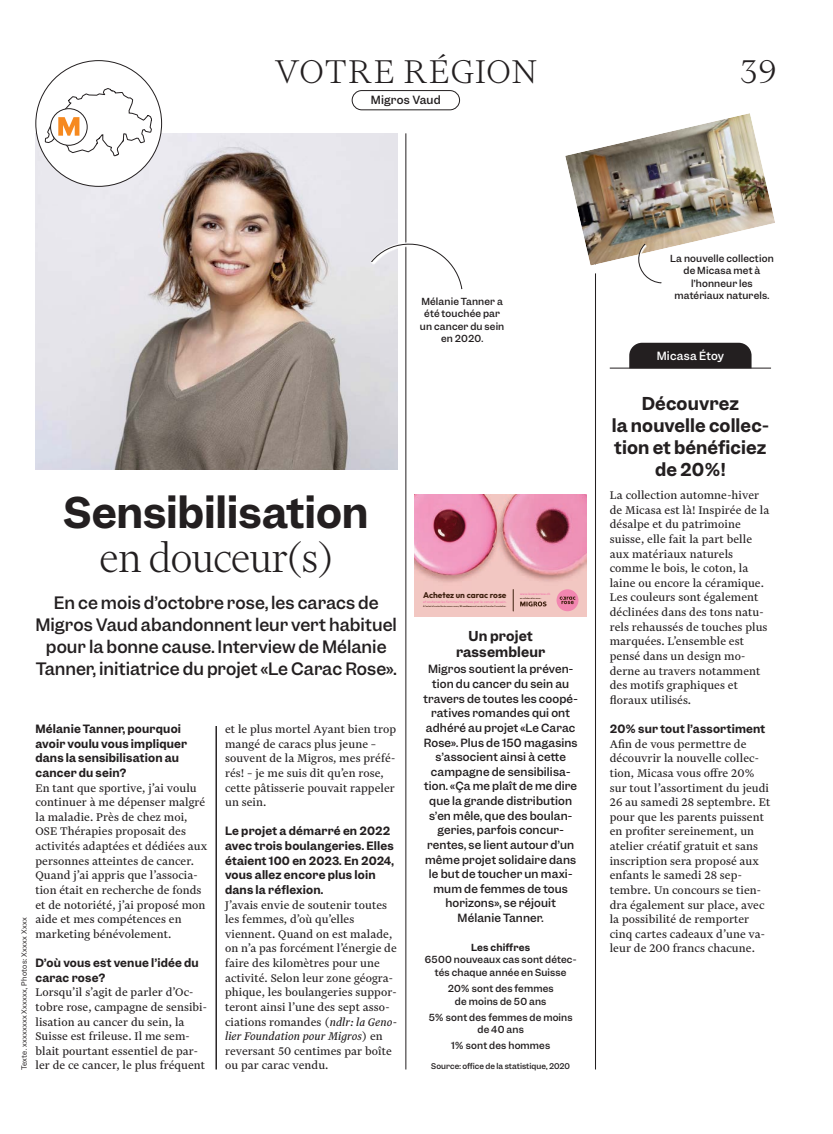
<style>
.page{position:relative;width:833px;height:1134px;background:#fff}
.page>*{position:absolute;margin:0;border:0;box-sizing:border-box;transform-origin:0 0}
.t1{font:300 47.5px "Financier Display";color:#231f20}
.t2{font:600 40px "Garnett";letter-spacing:-.005em;color:#231f20}
.t3{font:300 37.5px "Financier Display";letter-spacing:.04em;color:#231f20}
.t4{font:600 16.88px/21.9px "Garnett";letter-spacing:.005em;color:#231f20;text-align:center}
.t5{font:500 16.25px/21.9px "Garnett";color:#231f20;text-align:center}
.t6{font:13.12px/14.6px "Financier Text";letter-spacing:.005em;color:#231f20}
.t7{font:600 13px/16.2px "Garnett";letter-spacing:.01em;color:#231f20;text-align:center}
.t8{font:600 10.88px/14.6px "Garnett";letter-spacing:.015em;color:#231f20}
.t9{font:500 10.75px/14.6px "Garnett";letter-spacing:.01em;color:#231f20;text-align:center}
.t10{font:500 10.75px "Garnett";letter-spacing:.02em;color:#fff}
.t11{font:500 9.25px/12.5px "Garnett";letter-spacing:.015em;color:#231f20;text-align:center}
.t12{font:600 9.25px "Garnett";letter-spacing:.02em;color:#231f20}
.t13{font:700 8.38px "Outfit";color:#3f2110}
.t14{font:500 7.5px "Garnett";letter-spacing:.005em;color:#231f20}
.t15{font:6.88px "Garnett";letter-spacing:.045em;color:#231f20}
.t16{font:500 3.5px "Outfit";letter-spacing:-.005em;color:#f286b0}
.t17{font:700 3.12px "Outfit";letter-spacing:.02em;color:#f286b0}
.t18{font:500 2.12px "Outfit";letter-spacing:.01em;color:#3f2110}
.s1{font-style:italic}
.s2{font-weight:700}
</style>
<div class="page">
<hr style="left:595px;top:198px;width:1px;height:871px;background:#231f20">
<img style="left:35px;top:133px;width:362px;height:337px">
<hr style="left:216px;top:726px;width:1px;height:343px;background:#231f20">
<hr style="left:405px;top:133px;width:1px;height:936px;background:#231f20">
<img style="left:565px;top:113px;width:210px;height:161px">
<div style="left:629px;top:343px;width:122px;height:25px;background:#231f20"></div>
<hr style="left:610px;top:368px;width:161px;height:1px;background:#231f20">
<svg style="left:368px;top:220px;width:95px;height:100px"></svg>
<svg style="left:628px;top:243px;width:46px;height:41px"></svg>
<div style="left:352px;top:90px;width:108px;height:20px;border:1px solid #231f20;border-radius:10px"></div>
<img style="left:415px;top:494px;width:171px;height:122px">
<div style="left:556px;top:589px;width:22px;height:22px;background:#f286b0;border-radius:50%"></div>
<svg style="left:559px;top:596px;width:16px;height:8px"></svg>
<svg style="left:513px;top:589px;width:1px;height:22px"></svg>
<svg style="left:520px;top:601px;width:26px;height:5px"></svg>
<div style="left:36px;top:61px;width:126px;height:125px;background:#fff;border-radius:50%"></div>
<svg style="left:45px;top:88px;width:107px;height:76px"></svg>
<h3 class="t3" style="left:275px;top:52px;width:263px">VOTRE RÉGION</h3>
<h3 class="t3" style="left:741px;top:52px;width:37px">39</h3>
<p class="t9" style="left:371px;top:93px;width:72px">Migros Vaud</p>
<p class="t11" style="left:420px;top:295px;width:86px">Mélanie Tanner a été touchée par un cancer du sein en 2020.</p>
<h2 class="t2" style="left:64px;top:486px;width:306px">Sensibilisation</h2>
<h1 class="t1" style="left:100px;top:533px;width:234px">en douceur(s)</h1>
<p class="t5" style="left:35px;top:592px;width:363px">En ce mois d’octobre rose, les caracs de Migros Vaud abandonnent leur vert habituel pour la bonne cause. Interview de Mélanie Tanner, initiatrice du projet «Le Carac Rose».</p>
<p class="t8" style="left:35px;top:722px;width:153px">Mélanie Tanner, pourquoi avoir voulu vous impliquer dans la sensibilisation au cancer du sein?</p>
<p class="t6" style="left:35px;top:780px;width:173px">En tant que sportive, j’ai voulu continuer à me dépenser malgré la maladie. Près de chez moi,<br>OSE Thérapies proposait des activités adaptées et dédiées aux personnes atteintes de cancer.<br>Quand j’ai appris que l’associa&shy;tion était en recherche de fonds et de notoriété, j’ai proposé mon aide et mes compétences en marketing bénévolement.</p>
<p class="t8" style="left:35px;top:956px;width:165px">D’où vous est venue l’idée du carac rose?</p>
<p class="t6" style="left:35px;top:985px;width:173px">Lorsqu’il s’agit de parler d’Oc&shy;tobre rose, campagne de sensibi&shy;lisation au cancer du sein, la<br>Suisse est frileuse. Il me sem&shy;blait pourtant essentiel de par&shy;ler de ce cancer, le plus fréquent</p>
<p class="t15" style="left:20px;top:1070px;width:154px;rotate:-90deg">Texte. xxxxxxxx Xxxxxx, Photos: Xxxxx Xxxx</p>
<p class="t6" style="left:225px;top:722px;width:172px">et le plus mortel Ayant bien trop mangé de caracs plus jeune – souvent de la Migros, mes préfé&shy;rés! – je me suis dit qu’en rose, cette pâtisserie pouvait rappeler un sein.</p>
<p class="t8" style="left:225px;top:824px;width:170px">Le projet a démarré en 2022 avec trois boulangeries. Elles étaient 100 en 2023. En 2024, vous allez encore plus loin dans la réflexion.</p>
<p class="t6" style="left:225px;top:897px;width:173px">J’avais envie de soutenir toutes les femmes, d’où qu’elles viennent. Quand on est malade, on n’a pas forcément l’énergie de faire des kilomètres pour une activité. Selon leur zone géogra&shy;phique, les boulangeries suppor&shy;teront ainsi l’une des sept asso&shy;ciations romandes (<span class="s1">ndlr: la Geno&shy;lier Foundation pour Migros</span>) en reversant 50 centimes par boîte ou par carac vendu.</p>
<p class="t13" style="left:423px;top:589px;width:85px">Achetez un carac rose</p>
<p class="t16" style="left:423px;top:599px;width:85px">et soutenez les femmes touchées par le cancer du sein.</p>
<p class="t18" style="left:423px;top:605px;width:85px">À l’achat d’une boîte de caracs roses, <span class="s2">50 centimes</span> sont versés à Genolier Foundation.</p>
<p class="t17" style="left:520px;top:592px;width:31px">www.lecaracrose.ch</p>
<p class="t18" style="left:520px;top:597px;width:23px">en collaboration avec :</p>
<p class="t7" style="left:456px;top:628px;width:91px">Un projet rassembleur</p>
<p class="t9" style="left:423px;top:662px;width:156px">Migros soutient la préven&shy;tion du cancer du sein au travers de toutes les coopé&shy;ratives romandes qui ont adhéré au projet «Le Carac<br>Rose». Plus de 150 magasins s’associent ainsi à cette campagne de sensibilisa&shy;tion. «Ça me plaît de me dire que la grande distribution s’en mêle, que des boulan&shy;geries, parfois concur&shy;rentes, se lient autour d’un même projet solidaire dans le but de toucher un maxi&shy;mum de femmes de tous horizons», se réjouit<br>Mélanie Tanner.</p>
<p class="t12" style="left:471px;top:941px;width:60px">Les chiffres</p>
<p class="t11" style="left:425px;top:954px;width:153px">6500 nouveaux cas sont détec&shy;tés chaque année en Suisse</p>
<p class="t11" style="left:448px;top:982px;width:107px">20% sont des femmes de moins de 50 ans</p>
<p class="t11" style="left:429px;top:1011px;width:145px">5% sont des femmes de moins de 40 ans</p>
<p class="t11" style="left:451px;top:1039px;width:101px">1% sont des hommes</p>
<p class="t14" style="left:431px;top:1062px;width:140px">Source: office de la statistique, 2020</p>
<p class="t11" style="left:670px;top:252px;width:105px">La nouvelle collection de Micasa met à l’honneur les matériaux naturels.</p>
<p class="t10" style="left:656px;top:349px;width:69px">Micasa Étoy</p>
<p class="t4" style="left:612px;top:393px;width:159px">Découvrez<br>la nouvelle collec&shy;tion et bénéficiez de 20%!</p>
<p class="t6" style="left:610px;top:488px;width:161px">La collection automne-hiver de Micasa est là! Inspirée de la désalpe et du patrimoine suisse, elle fait la part belle aux matériaux naturels comme le bois, le coton, la laine ou encore la céramique.<br>Les couleurs sont également déclinées dans des tons natu&shy;rels rehaussés de touches plus marquées. L’ensemble est pensé dans un design mo&shy;derne au travers notamment des motifs graphiques et floraux utilisés.</p>
<p class="t8" style="left:610px;top:722px;width:157px">20% sur tout l’assortiment</p>
<p class="t6" style="left:610px;top:736px;width:162px">Afin de vous permettre de découvrir la nouvelle collec&shy;tion, Micasa vous offre 20% sur tout l’assortiment du jeudi<br>26 au samedi 28 septembre. Et pour que les parents puissent en profiter sereinement, un atelier créatif gratuit et sans inscription sera proposé aux enfants le samedi 28 sep&shy;tembre. Un concours se tien&shy;dra également sur place, avec la possibilité de remporter cinq cartes cadeaux d’une va&shy;leur de 200 francs chacune.</p>
</div>
